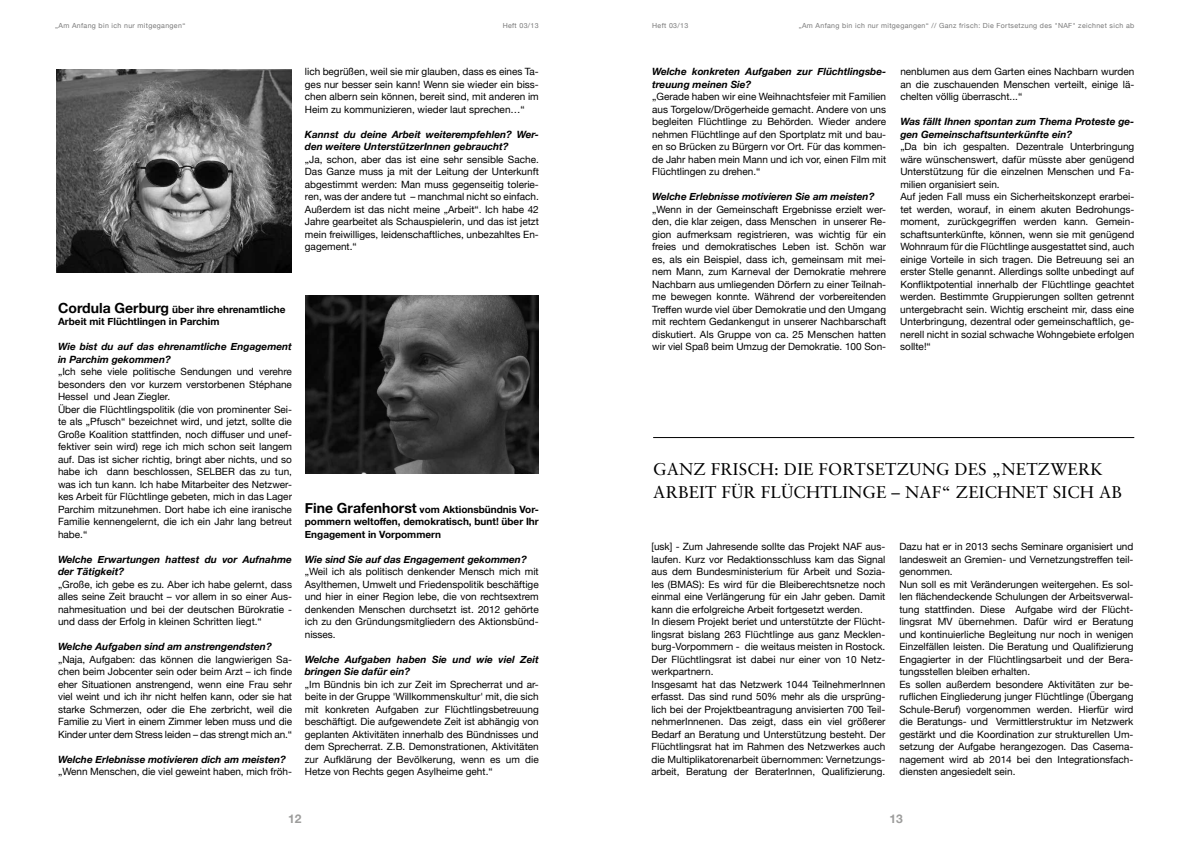
<style>
.page{position:relative;width:1191px;height:842px;background:#fff}
.page>*{position:absolute;margin:0;border:0;box-sizing:border-box;transform-origin:0 0}
.t1{font:17px/23px "Sabon LT";letter-spacing:.01em;color:#000}
.t2{font:700 12px "Helvetica Neue";color:#9d9d9c}
.t3{font:10px/12.5px "Helvetica Neue";color:#000;text-align:justify}
.t4{font:italic 700 10px/12.5px "Helvetica Neue";color:#000}
.t5{font:700 10px/12.5px "Helvetica Neue";color:#000}
.t6{font:7px "Helvetica Neue";letter-spacing:.05em;color:#797979}
.s1{font-size:14px}
</style>
<div class="page">
<img style="left:56px;top:69px;width:235px;height:204px">
<img style="left:305px;top:295px;width:233px;height:179px">
<hr style="left:653px;top:437px;width:481px;height:1px;background:#000">
<p class="t6" style="left:55px;top:20px;width:132px">„Am Anfang bin ich nur mitgegangen“</p>
<p class="t6" style="left:502px;top:21px;width:38px">Heft 03/13</p>
<p class="t6" style="left:652px;top:21px;width:38px">Heft 03/13</p>
<p class="t6" style="left:798px;top:21px;width:337px">„Am Anfang bin ich nur mitgegangen“ // Ganz frisch: Die Fortsetzung des "NAF" zeichnet sich ab</p>
<p class="t3" style="left:305px;top:66px;width:235px">lich begrüßen, weil sie mir glauben, dass es eines Ta&shy;ges nur besser sein kann! Wenn sie wieder ein biss&shy;chen albern sein können, bereit sind, mit anderen im Heim zu kommunizieren, wieder laut sprechen…“</p>
<p class="t4" style="left:305px;top:128px;width:235px">Kannst du deine Arbeit weiterempfehlen? Wer&shy;den weitere UnterstützerInnen gebraucht?</p>
<p class="t3" style="left:305px;top:153px;width:235px">„Ja, schon, aber das ist eine sehr sensible Sache.<br>Das Ganze muss ja mit der Leitung der Unterkunft abgestimmt werden: Man muss gegenseitig tolerie&shy;ren, was der andere tut – manchmal nicht so einfach.<br>Außerdem ist das nicht meine „Arbeit“. Ich habe 42<br>Jahre gearbeitet als Schauspielerin, und das ist jetzt mein freiwilliges, leidenschaftliches, unbezahltes En&shy;gagement.“</p>
<p class="t5" style="left:58px;top:303px;width:229px"><span class="s1">Cordula Gerburg</span> über ihre ehrenamtliche<br>Arbeit mit Flüchtlingen in Parchim</p>
<p class="t4" style="left:58px;top:340px;width:235px">Wie bist du auf das ehrenamtliche Engagement in Parchim gekommen?</p>
<p class="t3" style="left:58px;top:366px;width:235px;text-align:left">„Ich sehe viele politische Sendungen und verehre besonders den vor kurzem verstorbenen Stéphane Hessel und Jean Ziegler.<br>Über die Flüchtlingspolitik (die von prominenter Sei&shy;te als „Pfusch“ bezeichnet wird, und jetzt, sollte die Große Koalition stattfinden, noch diffuser und unef&shy;fektiver sein wird) rege ich mich schon seit langem auf. Das ist sicher richtig, bringt aber nichts, und so habe ich dann beschlossen, SELBER das zu tun, was ich tun kann. Ich habe Mitarbeiter des Netzwer&shy;kes Arbeit für Flüchtlinge gebeten, mich in das Lager Parchim mitzunehmen. Dort habe ich eine iranische Familie kennengelernt, die ich ein Jahr lang betreut habe.“</p>
<p class="t4" style="left:58px;top:553px;width:235px">Welche Erwartungen hattest du vor Aufnahme der Tätigkeit?</p>
<p class="t3" style="left:58px;top:578px;width:235px">„Große, ich gebe es zu. Aber ich habe gelernt, dass alles seine Zeit braucht – vor allem in so einer Aus&shy;nahmesituation und bei der deutschen Bürokratie - und dass der Erfolg in kleinen Schritten liegt.“</p>
<p class="t4" style="left:58px;top:640px;width:215px">Welche Aufgaben sind am anstrengendsten?</p>
<p class="t3" style="left:58px;top:653px;width:235px">„Naja, Aufgaben: das können die langwierigen Sa&shy;chen beim Jobcenter sein oder beim Arzt – ich finde eher Situationen anstrengend, wenn eine Frau sehr viel weint und ich ihr nicht helfen kann, oder sie hat starke Schmerzen, oder die Ehe zerbricht, weil die Familie zu Viert in einem Zimmer leben muss und die Kinder unter dem Stress leiden – das strengt mich an.“</p>
<p class="t4" style="left:58px;top:753px;width:229px">Welche Erlebnisse motivieren dich am meisten?</p>
<p class="t3" style="left:58px;top:766px;width:235px">„Wenn Menschen, die viel geweint haben, mich fröh-</p>
<p class="t5" style="left:305px;top:503px;width:235px;text-align:justify"><span class="s1">Fine Grafenhorst</span> vom Aktionsbündnis Vor&shy;pommern weltoffen, demokratisch, bunt! über Ihr Engagement in Vorpommern</p>
<p class="t4" style="left:305px;top:553px;width:223px">Wie sind Sie auf das Engagement gekommen?</p>
<p class="t3" style="left:305px;top:566px;width:235px">„Weil ich als politisch denkender Mensch mich mit Asylthemen, Umwelt und Friedenspolitik beschäftige und hier in einer Region lebe, die von rechtsextrem denkenden Menschen durchsetzt ist. 2012 gehörte ich zu den Gründungsmitgliedern des Aktionsbünd&shy;nisses.</p>
<p class="t4" style="left:305px;top:653px;width:235px">Welche Aufgaben haben Sie und wie viel Zeit bringen Sie dafür ein?</p>
<p class="t3" style="left:305px;top:678px;width:235px">„Im Bündnis bin ich zur Zeit im Sprecherrat und ar&shy;beite in der Gruppe 'Willkommenskultur' mit, die sich mit konkreten Aufgaben zur Flüchtlingsbetreuung beschäftigt. Die aufgewendete Zeit ist abhängig von geplanten Aktivitäten innerhalb des Bündnisses und dem Sprecherrat. Z.B. Demonstrationen, Aktivitäten zur Aufklärung der Bevölkerung, wenn es um die Hetze von Rechts gegen Asylheime geht.“</p>
<p class="t4" style="left:652px;top:65px;width:235px">Welche konkreten Aufgaben zur Flüchtlingsbe&shy;treuung meinen Sie?</p>
<p class="t3" style="left:652px;top:91px;width:235px">„Gerade haben wir eine Weihnachtsfeier mit Familien aus Torgelow/Drögerheide gemacht. Andere von uns begleiten Flüchtlinge zu Behörden. Wieder andere nehmen Flüchtlinge auf den Sportplatz mit und bau&shy;en so Brücken zu Bürgern vor Ort. Für das kommen&shy;de Jahr haben mein Mann und ich vor, einen Film mit Flüchtlingen zu drehen.“</p>
<p class="t4" style="left:652px;top:190px;width:224px">Welche Erlebnisse motivieren Sie am meisten?</p>
<p class="t3" style="left:652px;top:203px;width:235px">„Wenn in der Gemeinschaft Ergebnisse erzielt wer&shy;den, die klar zeigen, dass Menschen in unserer Re&shy;gion aufmerksam registrieren, was wichtig für ein freies und demokratisches Leben ist. Schön war es, als ein Beispiel, dass ich, gemeinsam mit mei&shy;nem Mann, zum Karneval der Demokratie mehrere Nachbarn aus umliegenden Dörfern zu einer Teilnah&shy;me bewegen konnte. Während der vorbereitenden Treffen wurde viel über Demokratie und den Umgang mit rechtem Gedankengut in unserer Nachbarschaft diskutiert. Als Gruppe von ca. 25 Menschen hatten wir viel Spaß beim Umzug der Demokratie. 100 Son-</p>
<p class="t3" style="left:900px;top:66px;width:235px">nenblumen aus dem Garten eines Nachbarn wurden an die zuschauenden Menschen verteilt, einige lä&shy;chelten völlig überrascht...“</p>
<p class="t4" style="left:900px;top:115px;width:235px">Was fällt Ihnen spontan zum Thema Proteste ge&shy;gen Gemeinschaftsunterkünfte ein?</p>
<p class="t3" style="left:900px;top:141px;width:235px;text-align:left">„Da bin ich gespalten. Dezentrale Unterbringung wäre wünschenswert, dafür müsste aber genügend Unterstützung für die einzelnen Menschen und Fa&shy;milien organisiert sein.<br>Auf jeden Fall muss ein Sicherheitskonzept erarbei&shy;tet werden, worauf, in einem akuten Bedrohungs&shy;moment, zurückgegriffen werden kann. Gemein&shy;schaftsunterkünfte, können, wenn sie mit genügend Wohnraum für die Flüchtlinge ausgestattet sind, auch einige Vorteile in sich tragen. Die Betreuung sei an erster Stelle genannt. Allerdings sollte unbedingt auf Konfliktpotential innerhalb der Flüchtlinge geachtet werden. Bestimmte Gruppierungen sollten getrennt untergebracht sein. Wichtig erscheint mir, dass eine Unterbringung, dezentral oder gemeinschaftlich, ge&shy;nerell nicht in sozial schwache Wohngebiete erfolgen sollte!“</p>
<h1 class="t1" style="left:653px;top:458px;width:470px">GANZ FRISCH: DIE FORTSETZUNG DES „NETZWERK<br>ARBEIT FÜR FLÜCHTLINGE – NAF“ ZEICHNET SICH AB</h1>
<p class="t3" style="left:651px;top:541px;width:235px;text-align:left">[usk] - Zum Jahresende sollte das Projekt NAF aus&shy;laufen. Kurz vor Redaktionsschluss kam das Signal aus dem Bundesministerium für Arbeit und Sozia&shy;les (BMAS): Es wird für die Bleiberechtsnetze noch einmal eine Verlängerung für ein Jahr geben. Damit kann die erfolgreiche Arbeit fortgesetzt werden.<br>In diesem Projekt beriet und unterstützte der Flücht&shy;lingsrat bislang 263 Flüchtlinge aus ganz Mecklen&shy;burg-Vorpommern - die weitaus meisten in Rostock.<br>Der Flüchtlingsrat ist dabei nur einer von 10 Netz&shy;werkpartnern.<br>Insgesamt hat das Netzwerk 1044 TeilnehmerInnen erfasst. Das sind rund 50% mehr als die ursprüng&shy;lich bei der Projektbeantragung anvisierten 700 Teil&shy;nehmerInnenen. Das zeigt, dass ein viel größerer Bedarf an Beratung und Unterstützung besteht. Der Flüchtlingsrat hat im Rahmen des Netzwerkes auch die Multiplikatorenarbeit übernommen: Vernetzungs&shy;arbeit, Beratung der BeraterInnen, Qualifizierung.</p>
<p class="t3" style="left:899px;top:541px;width:235px;text-align:left">Dazu hat er in 2013 sechs Seminare organisiert und landesweit an Gremien- und Vernetzungstreffen teil&shy;genommen.<br>Nun soll es mit Veränderungen weitergehen. Es sol&shy;len flächendeckende Schulungen der Arbeitsverwal&shy;tung stattfinden. Diese Aufgabe wird der Flücht&shy;lingsrat MV übernehmen. Dafür wird er Beratung und kontinuierliche Begleitung nur noch in wenigen Einzelfällen leisten. Die Beratung und Qualifizierung Engagierter in der Flüchtlingsarbeit und der Bera&shy;tungsstellen bleiben erhalten.<br>Es sollen außerdem besondere Aktivitäten zur be&shy;ruflichen Eingliederung junger Flüchtlinge (Übergang Schule-Beruf) vorgenommen werden. Hierfür wird die Beratungs- und Vermittlerstruktur im Netzwerk gestärkt und die Koordination zur strukturellen Um&shy;setzung der Aufgabe herangezogen. Das Casema&shy;nagement wird ab 2014 bei den Integrationsfach&shy;diensten angesiedelt sein.</p>
<p class="t2" style="left:288px;top:810px;width:15px">12</p>
<p class="t2" style="left:889px;top:810px;width:15px">13</p>
</div>
